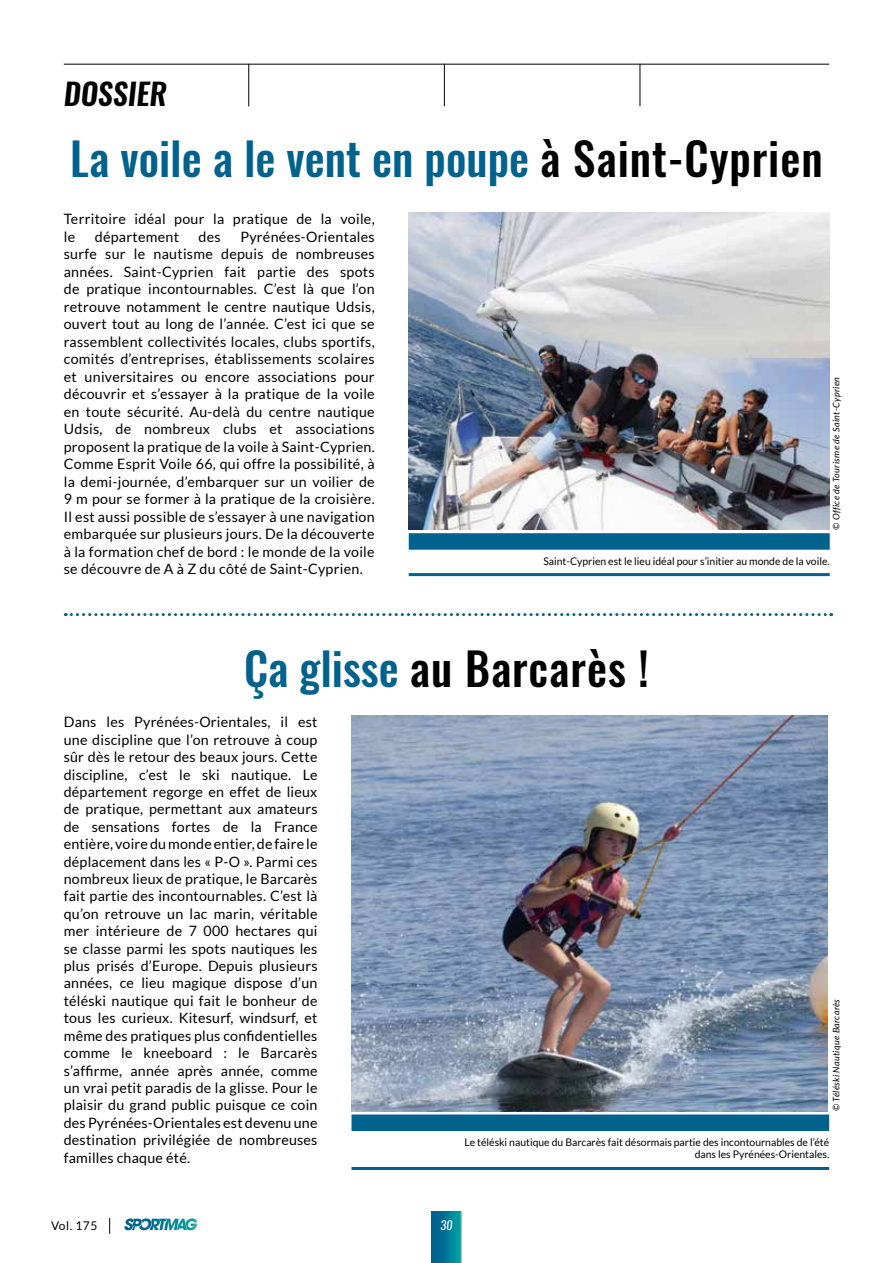
<style>
.page{position:relative;width:893px;height:1263px;background:#fff}
.page>*{position:absolute;margin:0;border:0;box-sizing:border-box;transform-origin:0 0}
.t1{font:500 45px "Oswald";color:#00628d}
.t2{font:500 45px "Oswald";letter-spacing:.015em;color:#000}
.t3{font:italic 600 30px "Oswald";color:#000}
.t4{font:14.25px/17.4px "Lato";letter-spacing:.02em;color:#000;text-align:justify}
.t5{font:12px "Lato";letter-spacing:.04em;color:#000}
.t6{font:italic 12px "Oswald";color:#fff}
.t7{font:10.5px/12.6px "Lato";color:#000;text-align:right}
.t8{font:italic 9px "Lato";letter-spacing:.04em;color:#000}
.s1{color:#000}
.s2{color:#00628d}
</style>
<div class="page">
<hr style="left:64px;top:64px;width:765px;height:1px;background:#000">
<hr style="left:248px;top:64px;width:1px;height:42px;background:#000">
<hr style="left:444px;top:64px;width:1px;height:42px;background:#000">
<hr style="left:640px;top:64px;width:1px;height:42px;background:#000">
<div style="left:409px;top:533px;width:421px;height:17px;background:#00628d"></div>
<hr style="left:409px;top:573px;width:421px;height:3px;background:#00628d">
<div style="left:351px;top:1114px;width:478px;height:17px;background:#00628d"></div>
<hr style="left:351px;top:1167px;width:478px;height:3px;background:#00628d">
<img style="left:409px;top:213px;width:421px;height:317px">
<img style="left:351px;top:716px;width:477px;height:395px">
<svg style="left:65px;top:613px;width:767px;height:3px"></svg>
<svg style="left:432px;top:1212px;width:29px;height:51px"></svg>
<svg style="left:124px;top:1218px;width:74px;height:12px"></svg>
<svg style="left:109px;top:1218px;width:1px;height:16px"></svg>
<h2 class="t3" style="left:64px;top:73px;width:104px">DOSSIER</h2>
<h1 class="t1" style="left:70px;top:127px;width:754px">La voile a le vent en poupe <span class="s1">à Saint-Cyprien</span></h1>
<p class="t4" style="left:64px;top:210px;width:312px">Territoire idéal pour la pratique de la voile, le</p>
<p class="t4" style="left:64px;top:228px;width:312px;text-indent:177px">Pyrénées-Orientales surfe sur le nautisme depuis de nombreuses années. Saint-Cyprien fait partie des spots de pratique incontournables. C’est là que l’on retrouve notamment le centre nautique Udsis, ouvert tout au long de l’année. C’est ici que se rassemblent collectivités locales, clubs sportifs, comités d’entreprises, établissements scolaires et universitaires ou encore associations pour découvrir et s’essayer à la pratique de la voile en toute sécurité. Au-delà du centre nautique Udsis, de nombreux clubs et associations proposent la pratique de la voile à Saint-Cyprien.<br>Comme Esprit Voile 66, qui offre la possibilité, à la demi-journée, d’embarquer sur un voilier de 9 m pour se former à la pratique de la croisière.<br>Il est aussi possible de s’essayer à une navigation embarquée sur plusieurs jours. De la découverte à la formation chef de bord : le monde de la voile se découvre de A à Z du côté de Saint-Cyprien.</p>
<p class="t4" style="left:95px;top:228px;width:86px">département</p>
<p class="t4" style="left:199px;top:228px;width:24px">des</p>
<p class="t8" style="left:831px;top:530px;width:154px;rotate:-90deg">© Office de Tourisme de Saint-Cyprien</p>
<p class="t7" style="left:543px;top:554px;width:288px">Saint-Cyprien est le lieu idéal pour s’initier au monde de la voile.</p>
<h1 class="t2" style="left:244px;top:637px;width:406px"><span class="s2">Ça glisse</span> au Barcarès !</h1>
<p class="t4" style="left:64px;top:713px;width:255px">Dans les Pyrénées-Orientales, il est une discipline que l’on retrouve à coup sûr dès le retour des beaux jours. Cette discipline, c’est le ski nautique. Le département regorge en effet de lieux de pratique, permettant aux amateurs de sensations fortes de la France entière, voire du monde entier, de faire le déplacement dans les « P-O ». Parmi ces nombreux lieux de pratique, le Barcarès fait partie des incontournables. C’est là qu’on retrouve un lac marin, véritable mer intérieure de 7 000 hectares qui se classe parmi les spots nautiques les plus prisés d’Europe. Depuis plusieurs années, ce lieu magique dispose d’un téléski nautique qui fait le bonheur de tous les curieux. Kitesurf, windsurf, et même des pratiques plus confidentielles comme le kneeboard : le Barcarès s’affirme, année après année, comme un vrai petit paradis de la glisse. Pour le plaisir du grand public puisque ce coin des Pyrénées-Orientales est devenu une destination privilégiée de nombreuses familles chaque été.</p>
<p class="t8" style="left:831px;top:1111px;width:114px;rotate:-90deg">© Téléski Nautique Barcarès</p>
<p class="t7" style="left:465px;top:1136px;width:366px">Le téléski nautique du Barcarès fait désormais partie des incontournables de l’été dans les Pyrénées-Orientales.</p>
<p class="t5" style="left:51px;top:1219px;width:48px">Vol. 175</p>
<p class="t6" style="left:440px;top:1217px;width:13px">30</p>
</div>
